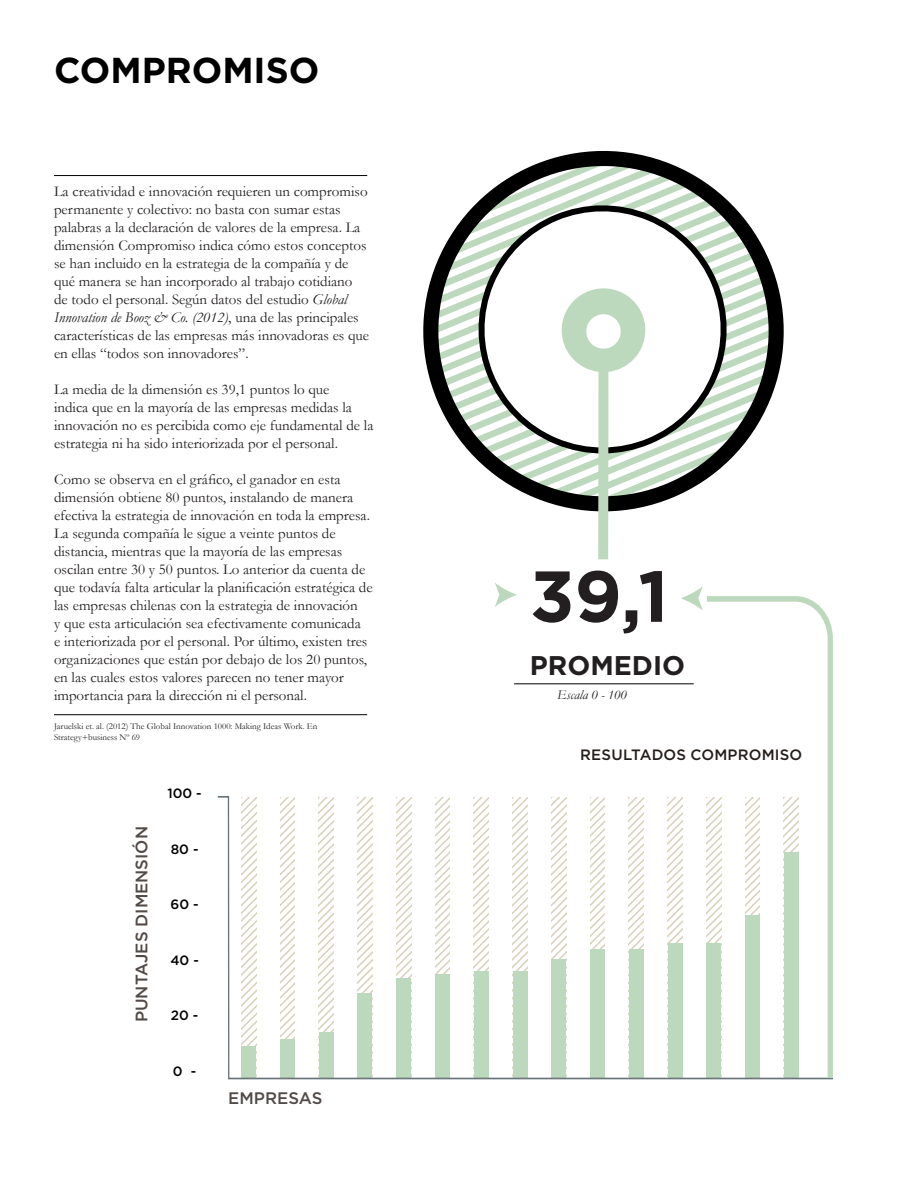
<style>
.page{position:relative;width:918px;height:1188px;background:#fff}
.page>*{position:absolute;margin:0;border:0;box-sizing:border-box;transform-origin:0 0}
.t1{font:700 72px "Gotham";color:#231f20}
.t2{font:700 36px "Gotham";color:#000}
.t3{font:700 27px "Gotham";color:#231f20}
.t4{font:500 16.65px "Gotham";color:#524a47}
.t5{font:15px/18px "Garamond";color:#231f20}
.t6{font:500 15px "Gotham";letter-spacing:.01em;color:#241e1b}
.t7{font:500 13.5px "Gotham";color:#000}
.t8{font:italic 13.5px "Garamond";color:#231f20}
.t9{font:9px/10.8px "Garamond";color:#231f20}
.s1{font-style:italic}
</style>
<div class="page">
<hr style="left:54px;top:175px;width:313px;height:1px;background:#000">
<hr style="left:54px;top:714px;width:313px;height:1px;background:#000">
<svg style="left:218px;top:796px;width:487px;height:283px"></svg>
<hr style="left:514px;top:684px;width:180px;height:1px;background:#000">
<svg style="left:423px;top:150px;width:361px;height:357px"></svg>
<svg style="left:470px;top:197px;width:265px;height:257px"></svg>
<svg style="left:562px;top:288px;width:83px;height:271px"></svg>
<svg style="left:495px;top:583px;width:22px;height:24px"></svg>
<svg style="left:705px;top:596px;width:128px;height:484px"></svg>
<svg style="left:681px;top:586px;width:22px;height:25px"></svg>
<p class="t2" style="left:54px;top:46px;width:267px">COMPROMISO</p>
<p class="t5" style="left:54px;top:182px;width:317px">La creatividad e innovación requieren un compromiso permanente y colectivo: no basta con sumar estas palabras a la declaración de valores de la empresa. La dimensión Compromiso indica cómo estos conceptos se han incluido en la estrategia de la compañía y de qué manera se han incorporado al trabajo cotidiano de todo el personal. Según datos del estudio <span class="s1">Global Innovation de Booz &amp; Co. (2012)</span>, una de las principales características de las empresas más innovadoras es que en ellas “todos son innovadores”.</p>
<p class="t5" style="left:54px;top:380px;width:321px">La media de la dimensión es 39,1 puntos lo que<br>indica que en la mayoría de las empresas medidas la innovación no es percibida como eje fundamental de la estrategia ni ha sido interiorizada por el personal.</p>
<p class="t5" style="left:54px;top:470px;width:320px">Como se observa en el gráfico, el ganador en esta dimensión obtiene 80 puntos, instalando de manera efectiva la estrategia de innovación en toda la empresa.<br>La segunda compañía le sigue a veinte puntos de distancia, mientras que la mayoría de las empresas oscilan entre 30 y 50 puntos. Lo anterior da cuenta de que todavía falta articular la planificación estratégica de las empresas chilenas con la estrategia de innovación<br>y que esta articulación sea efectivamente comunicada<br>e interiorizada por el personal. Por último, existen tres organizaciones que están por debajo de los 20 puntos, en las cuales estos valores parecen no tener mayor importancia para la dirección ni el personal.</p>
<p class="t9" style="left:54px;top:721px;width:265px">Jaruelski et. al. (2012) The Global Innovation 1000: Making Ideas Work. En<br>Strategy+business Nº 69</p>
<p class="t4" style="left:131px;top:1022px;width:198px;rotate:-90deg">PUNTAJES DIMENSIÓN</p>
<p class="t7" style="left:167px;top:785px;width:36px">100 -</p>
<p class="t7" style="left:171px;top:840px;width:29px">80 -</p>
<p class="t7" style="left:171px;top:896px;width:30px">60 -</p>
<p class="t7" style="left:170px;top:951px;width:30px">40 -</p>
<p class="t7" style="left:171px;top:1007px;width:29px">20 -</p>
<p class="t7" style="left:173px;top:1062px;width:25px">0 -</p>
<p class="t4" style="left:228px;top:1087px;width:96px">EMPRESAS</p>
<p class="t1" style="left:530px;top:549px;width:140px">39,1</p>
<p class="t3" style="left:530px;top:648px;width:157px">PROMEDIO</p>
<p class="t8" style="left:557px;top:686px;width:71px">Escala 0 - 100</p>
<p class="t6" style="left:580px;top:745px;width:224px">RESULTADOS COMPROMISO</p>
</div>
